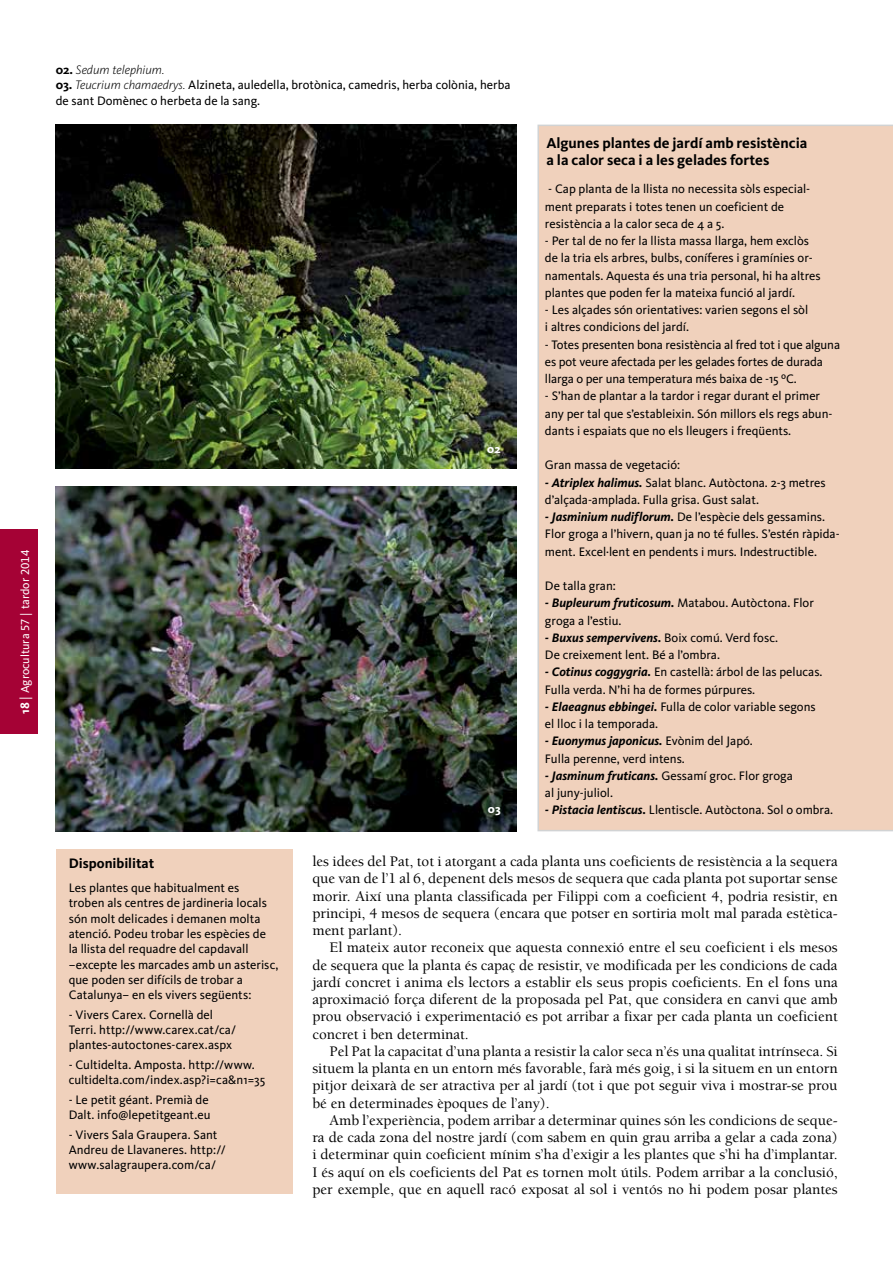
<style>
.page{position:relative;width:893px;height:1263px;background:#fff}
.page>*{position:absolute;margin:0;border:0;box-sizing:border-box;transform-origin:0 0}
.t1{font:500 15px/17.2px "Berkeley";color:#000;text-align:justify}
.t2{font:700 15px/17.2px "Kievit OT";color:#000}
.t3{font:700 14.25px "Kievit OT";letter-spacing:-.005em;color:#000}
.t4{font:12.75px/17.2px "Kievit OT";color:#000}
.t5{font:italic 300 12.75px "Kievit OT";color:#000}
.t6{font:12px "Kievit OT";color:#fff}
.t7{font:800 12px "Kievit OT";color:#fff}
.s1{font-weight:700;font-size:12.75px}
.s2{font-size:12.75px}
.s3{font-weight:700;font-style:normal}
.s4{font-weight:700}
.s5{font-weight:300;font-style:italic}
.s6{font-weight:700;font-style:italic}
</style>
<div class="page">
<div style="left:0;top:529px;width:38px;height:204px;background:#a50235"></div>
<div style="left:56px;top:849px;width:237px;height:344px;background:#f0d1bc"></div>
<img style="left:56px;top:124px;width:460px;height:345px">
<img style="left:56px;top:487px;width:460px;height:345px">
<div style="left:537px;top:125px;width:356px;height:706px;background:#f0d1bc"></div>
<p class="t6" style="left:18px;top:714px;width:165px;rotate:-90deg"><span class="s1">18</span> <span class="s2">|</span> Agrocultura 57 | tardor 2014</p>
<p class="t5" style="left:56px;top:62px;width:110px"><span class="s3">02.</span> Sedum telephium.</p>
<p class="t4" style="left:56px;top:77px;width:456px;line-height:15.3px"><span class="s4">03.</span> <span class="s5">Teucrium chamaedrys.</span> Alzineta, auledella, brotònica, camedris, herba colònia, herba de sant Domènec o herbeta de la sang.</p>
<p class="t7" style="left:487px;top:441px;width:15px">02</p>
<p class="t7" style="left:488px;top:801px;width:14px">03</p>
<p class="t2" style="left:546px;top:134px;width:262px">Algunes plantes de jardí amb resistència a la calor seca i a les gelades fortes</p>
<p class="t4" style="left:545px;top:180px;width:267px">- Cap planta de la llista no necessita sòls especial&shy;ment preparats i totes tenen un coeficient de resistència a la calor seca de 4 a 5.</p>
<p class="t4" style="left:545px;top:232px;width:277px">- Per tal de no fer la llista massa llarga, hem exclòs de la tria els arbres, bulbs, coníferes i gramínies or&shy;namentals. Aquesta és una tria personal, hi ha altres plantes que poden fer la mateixa funció al jardí.</p>
<p class="t4" style="left:545px;top:301px;width:265px">- Les alçades són orientatives: varien segons el sòl i altres condicions del jardí.</p>
<p class="t4" style="left:545px;top:336px;width:297px">- Totes presenten bona resistència al fred tot i que alguna es pot veure afectada per les gelades fortes de durada llarga o per una temperatura més baixa de -15 ºC.</p>
<p class="t4" style="left:545px;top:387px;width:289px">- S’han de plantar a la tardor i regar durant el primer any per tal que s’estableixin. Són millors els regs abun&shy;dants i espaiats que no els lleugers i freqüents.</p>
<p class="t4" style="left:545px;top:456px;width:137px">Gran massa de vegetació:</p>
<p class="t4" style="left:545px;top:474px;width:282px"><span class="s6">- Atriplex halimus.</span> Salat blanc. Autòctona. 2-3 metres d’alçada-amplada. Fulla grisa. Gust salat.</p>
<p class="t4" style="left:545px;top:508px;width:296px"><span class="s6">- Jasminium nudiflorum.</span> De l’espècie dels gessamins.<br>Flor groga a l’hivern, quan ja no té fulles. S’estén ràpida&shy;ment. Excel·lent en pendents i murs. Indestructible.</p>
<p class="t4" style="left:545px;top:577px;width:72px">De talla gran:</p>
<p class="t4" style="left:545px;top:594px;width:270px"><span class="s6">- Bupleurum fruticosum.</span> Matabou. Autòctona. Flor groga a l’estiu.</p>
<p class="t4" style="left:545px;top:629px;width:235px"><span class="s6">- Buxus sempervivens.</span> Boix comú. Verd fosc.<br>De creixement lent. Bé a l’ombra.</p>
<p class="t4" style="left:545px;top:663px;width:279px"><span class="s6">- Cotinus coggygria.</span> En castellà: árbol de las pelucas.<br>Fulla verda. N’hi ha de formes púrpures.</p>
<p class="t4" style="left:545px;top:698px;width:272px"><span class="s6">- Elaeagnus ebbingei.</span> Fulla de color variable segons el lloc i la temporada.</p>
<p class="t4" style="left:545px;top:732px;width:209px"><span class="s6">- Euonymus japonicus.</span> Evònim del Japó.<br>Fulla perenne, verd intens.</p>
<p class="t4" style="left:545px;top:767px;width:249px"><span class="s6">- Jasminum fruticans.</span> Gessamí groc. Flor groga al juny-juliol.</p>
<p class="t4" style="left:545px;top:801px;width:290px"><span class="s6">- Pistacia lentiscus.</span> Llentiscle. Autòctona. Sol o ombra.</p>
<p class="t3" style="left:69px;top:855px;width:87px">Disponibilitat</p>
<p class="t4" style="left:69px;top:880px;width:211px;line-height:15.3px">Les plantes que habitualment es troben als centres de jardineria locals són molt delicades i demanen molta atenció. Podeu trobar les espècies de<br>la llista del requadre del capdavall –excepte les marcades amb un asterisc, que poden ser difícils de trobar a Catalunya– en els vivers següents:</p>
<p class="t4" style="left:69px;top:1007px;width:169px;line-height:15.3px">- Vivers Carex. Cornellà del<br>Terri. http://www.carex.cat/ca/ plantes-autoctones-carex.aspx</p>
<p class="t4" style="left:69px;top:1057px;width:198px;line-height:15.3px">- Cultidelta. Amposta. http://www. cultidelta.com/index.asp?i=ca&amp;n1=35</p>
<p class="t4" style="left:69px;top:1092px;width:143px;line-height:15.3px">- Le petit géant. Premià de<br>Dalt. info@lepetitgeant.eu</p>
<p class="t4" style="left:69px;top:1126px;width:159px;line-height:15.3px">- Vivers Sala Graupera. Sant<br>Andreu de Llavaneres. http:// www.salagraupera.com/ca/</p>
<p class="t1" style="left:312px;top:853px;width:527px">les idees del Pat, tot i atorgant a cada planta uns coeficients de resistència a la sequera que van de l’1 al 6, depenent dels mesos de sequera que cada planta pot suportar sense morir. Així una planta classificada per Filippi com a coeficient 4, podria resistir, en principi, 4 mesos de sequera (encara que potser en sortiria molt mal parada estètica&shy;ment parlant).</p>
<p class="t1" style="left:312px;top:939px;width:527px;text-indent:17px">El mateix autor reconeix que aquesta connexió entre el seu coeficient i els mesos de sequera que la planta és capaç de resistir, ve modificada per les condicions de cada jardí concret i anima els lectors a establir els seus propis coeficients. En el fons una aproximació força diferent de la proposada pel Pat, que considera en canvi que amb prou observació i experimentació es pot arribar a fixar per cada planta un coeficient concret i ben determinat.</p>
<p class="t1" style="left:312px;top:1043px;width:527px;text-indent:17px">Pel Pat la capacitat d’una planta a resistir la calor seca n’és una qualitat intrínseca. Si situem la planta en un entorn més favorable, farà més goig, i si la situem en un entorn pitjor deixarà de ser atractiva per al jardí (tot i que pot seguir viva i mostrar-se prou bé en determinades èpoques de l’any).</p>
<p class="t1" style="left:312px;top:1112px;width:527px;text-indent:17px">Amb l’experiència, podem arribar a determinar quines són les condicions de seque&shy;ra de cada zona del nostre jardí (com sabem en quin grau arriba a gelar a cada zona) i determinar quin coeficient mínim s’ha d’exigir a les plantes que s’hi ha d’implantar.<br>I és aquí on els coeficients del Pat es tornen molt útils. Podem arribar a la conclusió, per exemple, que en aquell racó exposat al sol i ventós no hi podem posar plantes</p>
</div>
